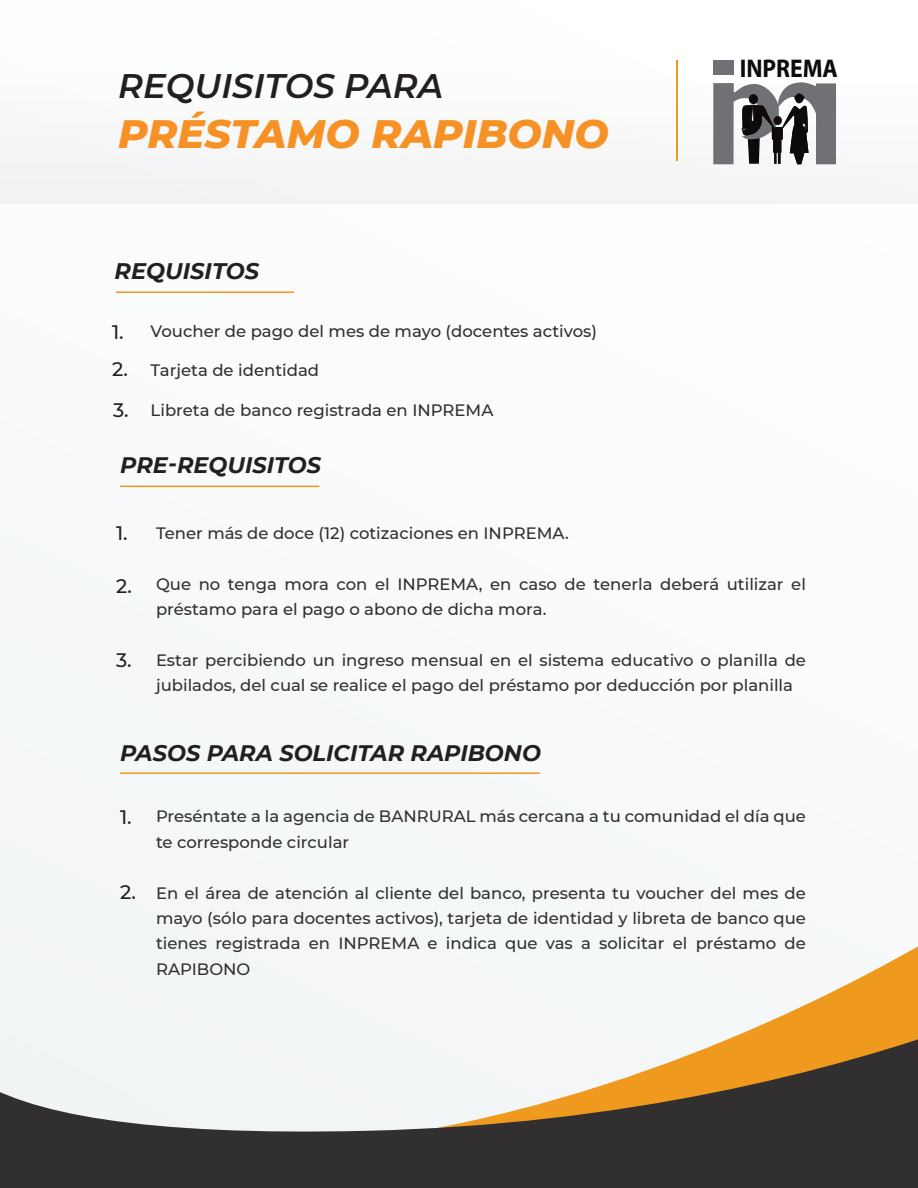
<style>
.page{position:relative;width:918px;height:1188px;background:#f9fafa}
.page>*{position:absolute;margin:0;border:0;box-sizing:border-box;transform-origin:0 0}
.t1{font:italic 800 40.5px "Montserrat";color:#f69225}
.t2{font:italic 600 34.05px "Montserrat";color:#231f20}
.t3{font:700 25.65px "Myriad Pro";color:#0d090d;scale:.92 1}
.t4{font:italic 700 22.5px "Montserrat";color:#231f20}
.t5{font:500 19.5px/37.3px "Montserrat";color:#231f20}
.t6{font:500 16.5px/25.5px "Montserrat";color:#312f30}
</style>
<div class="page">
<svg style="left:0;top:946px;width:918px;height:242px"></svg>
<hr style="left:116px;top:291px;width:178px;height:2px;background:#f0991f">
<hr style="left:120px;top:486px;width:199px;height:1px;background:#f0991f">
<hr style="left:120px;top:772px;width:420px;height:2px;background:#f0991f">
<div style="left:713px;top:60px;width:21px;height:15px;background:#6f7176"></div>
<svg style="left:713px;top:82px;width:123px;height:82px"></svg>
<div style="left:774px;top:116px;width:7px;height:9px;background:#0d090d;border-radius:50%"></div>
<div style="left:774px;top:116px;width:7px;height:9px;border:1px solid #1e1114;border-radius:50%"></div>
<hr style="left:676px;top:60px;width:1px;height:101px;background:#f0991f">
<h2 class="t2" style="left:118px;top:62px;width:327px">REQUISITOS PARA</h2>
<h1 class="t1" style="left:118px;top:104px;width:492px">PRÉSTAMO RAPIBONO</h1>
<h3 class="t4" style="left:115px;top:255px;width:146px">REQUISITOS</h3>
<p class="t5" style="left:112px;top:312px;width:17px">1.<br>2.</p>
<p class="t5" style="left:113px;top:391px;width:17px">3.</p>
<p class="t6" style="left:151px;top:318px;width:448px">Voucher de pago del mes de mayo (docentes activos)</p>
<p class="t6" style="left:151px;top:357px;width:170px">Tarjeta de identidad</p>
<p class="t6" style="left:151px;top:397px;width:344px">Libreta de banco registrada en INPREMA</p>
<h3 class="t4" style="left:120px;top:449px;width:203px">PRE-REQUISITOS</h3>
<h3 class="t3" style="left:740px;top:52px;width:108px">INPREMA</h3>
<p class="t5" style="left:116px;top:514px;width:13px">1.</p>
<p class="t5" style="left:116px;top:566px;width:17px">2.</p>
<p class="t5" style="left:116px;top:640px;width:17px">3.</p>
<p class="t6" style="left:156px;top:519px;width:414px">Tener más de doce (12) cotizaciones en INPREMA.</p>
<p class="t6" style="left:156px;top:570px;width:651px">Que no tenga mora con el INPREMA, en caso de tenerla deberá utilizar el préstamo para el pago o abono de dicha mora.</p>
<p class="t6" style="left:156px;top:647px;width:651px">Estar percibiendo un ingreso mensual en el sistema educativo o planilla de jubilados, del cual se realice el pago del préstamo por deducción por planilla</p>
<h3 class="t4" style="left:120px;top:736px;width:422px">PASOS PARA SOLICITAR RAPIBONO</h3>
<p class="t5" style="left:120px;top:798px;width:13px">1.</p>
<p class="t5" style="left:120px;top:873px;width:17px">2.</p>
<p class="t6" style="left:156px;top:803px;width:651px">Preséntate a la agencia de BANRURAL más cercana a tu comunidad el día que te corresponde circular</p>
<p class="t6" style="left:156px;top:879px;width:651px;text-align:justify">En el área de atención al cliente del banco, presenta tu voucher del mes de mayo (sólo para docentes activos), tarjeta de identidad y libreta de banco que tienes registrada en INPREMA e indica que vas a solicitar el préstamo de RAPIBONO</p>
</div>
